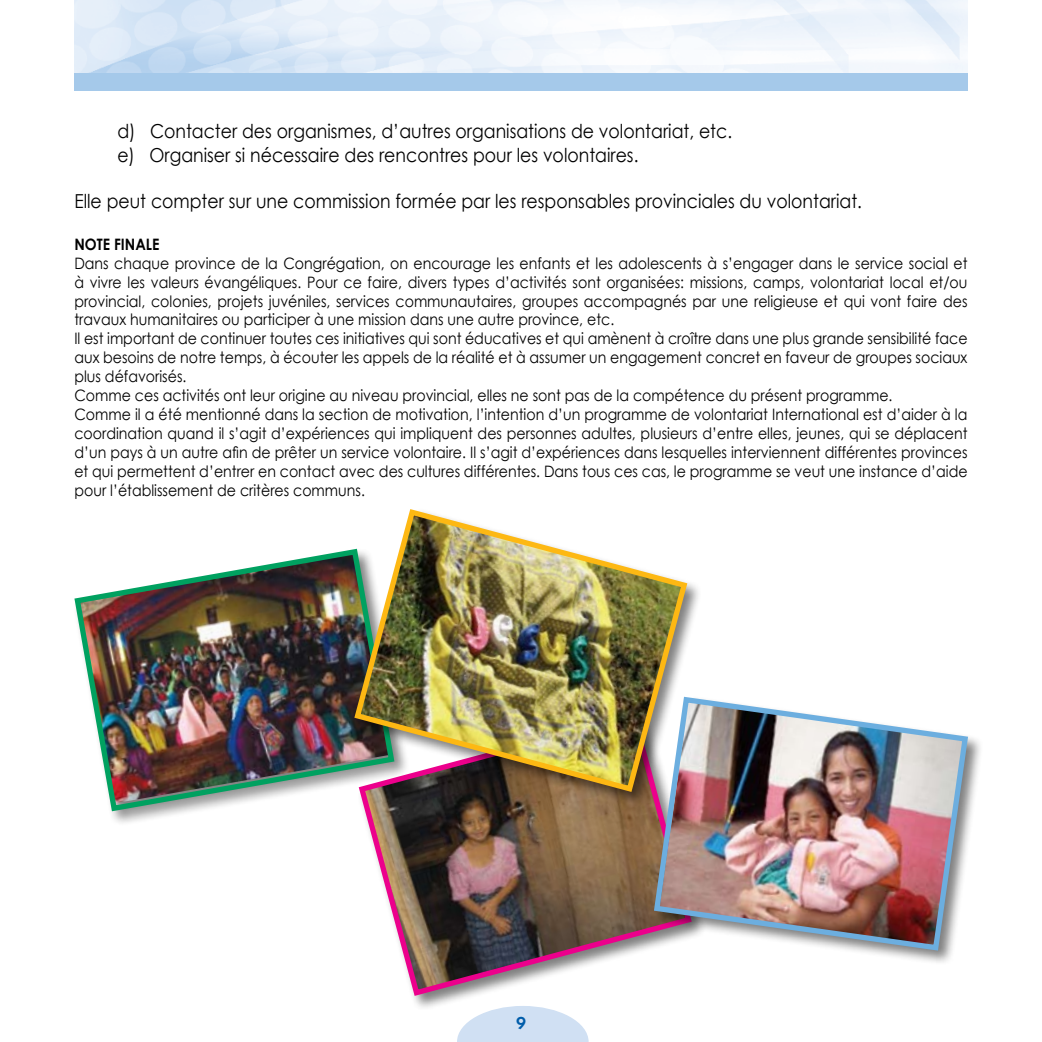
<style>
.page{position:relative;width:1042px;height:1042px;background:#fff}
.page>*{position:absolute;margin:0;border:0;box-sizing:border-box;transform-origin:0 0}
.t1{font:19.25px/23.1px "Century Gothic";color:#000;scale:.9 1}
.t2{font:600 17.5px "Itc Kabel";color:#005daa}
.t3{font:15.75px/18.9px "Century Gothic";color:#000;scale:.9 1}
.s1{font-weight:700}
</style>
<div class="page">
<svg style="left:457px;top:1010px;width:131px;height:32px;background:#d7e4f4"></svg>
<div style="left:356px;top:710px;width:350px;height:300px;background:#000;opacity:.5"></div>
<img style="left:356px;top:806px;width:339px;height:193px">
<div style="left:72px;top:546px;width:337px;height:280px;background:#000;opacity:.5"></div>
<img style="left:72px;top:546px;width:325px;height:268px">
<div style="left:352px;top:506px;width:349px;height:300px;background:#000;opacity:.5"></div>
<img style="left:351px;top:506px;width:339px;height:289px">
<div style="left:651px;top:694px;width:332px;height:272px;background:#000;opacity:.5"></div>
<img style="left:651px;top:694px;width:320px;height:259px">
<div style="left:74px;top:74px;width:893px;height:17px;background:#a5c9ea"></div>
<p class="t1" style="left:117px;top:120px;width:684px">d) Contacter des organismes, d’autres organisations de volontariat, etc. e) Organiser si nécessaire des rencontres pour les volontaires.</p>
<p class="t1" style="left:74px;top:189px;width:876px">Elle peut compter sur une commission formée par les responsables provinciales du volontariat.</p>
<p class="t3" style="left:74px;top:234px;width:994px"><span class="s1">NOTE FINALE<br></span>Dans chaque province de la Congrégation, on encourage les enfants et les adolescents à s’engager dans le service social et à vivre les valeurs évangéliques. Pour ce faire, divers types d’activités sont organisées: missions, camps, volontariat local et/ou provincial, colonies, projets juvéniles, services communautaires, groupes accompagnés par une religieuse et qui vont faire des travaux humanitaires ou participer à une mission dans une autre province, etc.<br>Il est important de continuer toutes ces initiatives qui sont éducatives et qui amènent à croître dans une plus grande sensibilité face aux besoins de notre temps, à écouter les appels de la réalité et à assumer un engagement concret en faveur de groupes sociaux plus défavorisés.<br>Comme ces activités ont leur origine au niveau provincial, elles ne sont pas de la compétence du présent programme.<br>Comme il a été mentionné dans la section de motivation, l’intention d’un programme de volontariat International est d’aider à la coordination quand il s’agit d’expériences qui impliquent des personnes adultes, plusieurs d’entre elles, jeunes, qui se déplacent d’un pays à un autre afin de prêter un service volontaire. Il s’agit d’expériences dans lesquelles interviennent différentes provinces et qui permettent d’entrer en contact avec des cultures différentes. Dans tous ces cas, le programme se veut une instance d’aide pour l’établissement de critères communs.</p>
<p class="t2" style="left:516px;top:1013px;width:11px">9</p>
</div>
